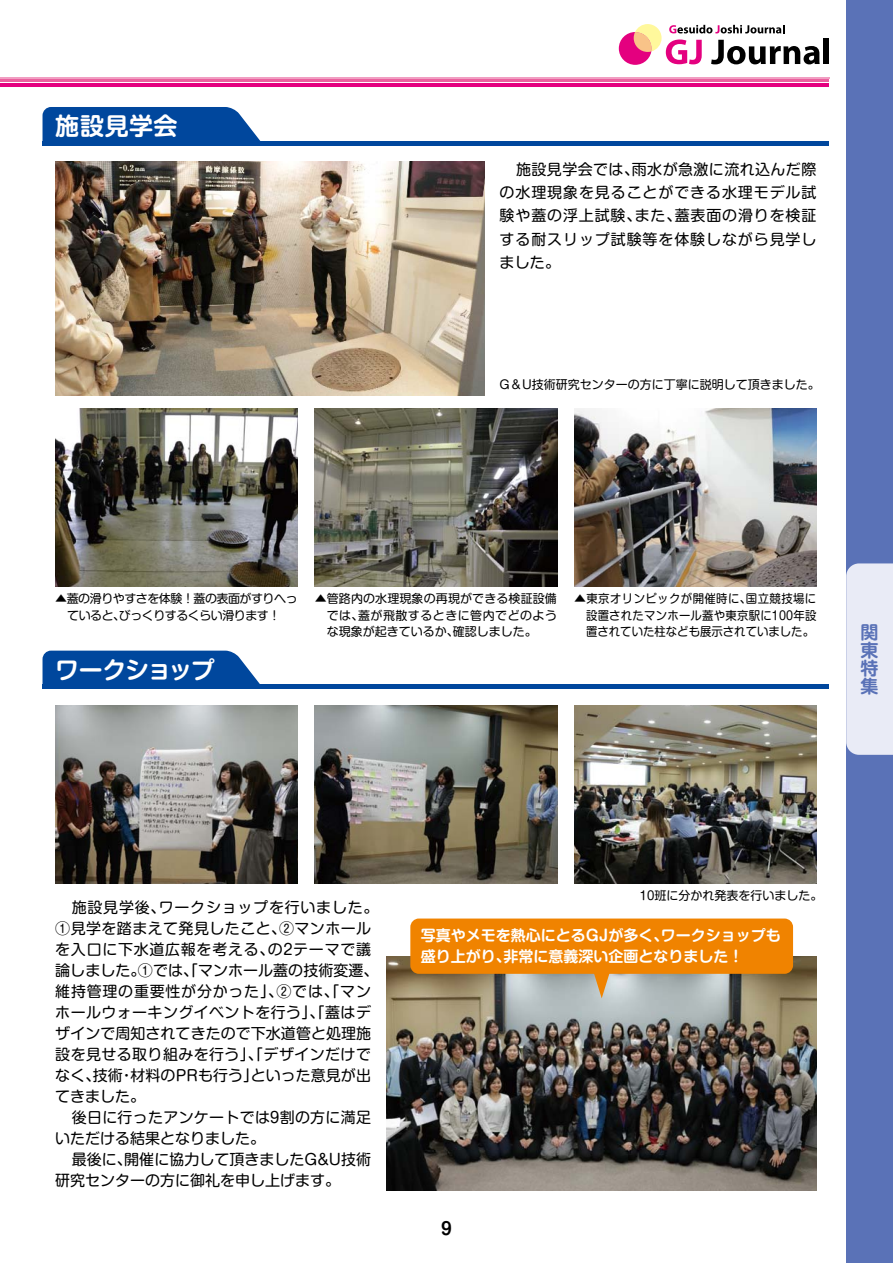
<style>
.page{position:relative;width:893px;height:1263px;background:#fff}
.page>*{position:absolute;margin:0;border:0;box-sizing:border-box;transform-origin:0 0}
.t1{font:700 24px "Shin M Go Pro De";letter-spacing:-.06em;color:#fff}
.t2{font:700 24px "Shin M Go Pro De";letter-spacing:-.015em;color:#fff}
.t3{font:700 18px/18px "Shin M Go Pro De";color:#5a72b7;text-align:justify}
.t4{font:700 16.95px "Shin M Go Pro De";color:#000}
.t5{font:15px/21px "Shin M Go Pro";letter-spacing:.025em;color:#000}
.t6{font:700 15px/21px "Shin M Go Pro De";color:#fff}
.t7{font:15px/21px "Shin M Go Pro";color:#000}
.t8{font:12px/16.5px "Shin M Go Pro";color:#000;text-align:justify}
.t9{font:12px/16.5px "Shin M Go Pro";letter-spacing:-.04em;color:#000;text-align:center}
</style>
<div class="page">
<hr style="left:0;top:77px;width:829px;height:1px;background:#f19ec2">
<div style="left:824px;top:38px;width:5px;height:26px;background:#000"></div>
<div style="left:619px;top:32px;width:33px;height:33px;background:#e4007f;border-radius:50%"></div>
<svg style="left:634px;top:24px;width:186px;height:40px"></svg>
<hr style="left:0;top:80px;width:829px;height:2px;background:#ea609e">
<hr style="left:0;top:83px;width:829px;height:4px;background:#e4007f">
<img style="left:55px;top:162px;width:430px;height:233px">
<img style="left:55px;top:408px;width:243px;height:179px">
<img style="left:315px;top:408px;width:242px;height:179px">
<hr style="left:43px;top:141px;width:786px;height:4px;background:#00479d">
<svg style="left:43px;top:107px;width:218px;height:34px;background:#1153a3"></svg>
<img style="left:387px;top:957px;width:429px;height:234px">
<hr style="left:43px;top:685px;width:786px;height:4px;background:#00479d">
<svg style="left:43px;top:651px;width:221px;height:34px;background:#1355a4"></svg>
<img style="left:574px;top:408px;width:242px;height:179px">
<img style="left:55px;top:705px;width:243px;height:179px">
<img style="left:315px;top:705px;width:242px;height:179px">
<img style="left:574px;top:705px;width:242px;height:179px">
<div style="left:410px;top:918px;width:383px;height:56px;background:#f08300;border-radius:9px"></div>
<svg style="left:592px;top:973px;width:20px;height:25px"></svg>
<div style="left:846px;top:0;width:47px;height:1263px;background:#5a72b7"></div>
<div style="left:846px;top:563px;width:47px;height:192px;background:#e9ebf6"></div>
<h1 class="t2" style="left:55px;top:106px;width:124px">施設見学会</h1>
<p class="t5" style="left:500px;top:156px;width:318px;line-height:23.2px;text-align:justify;text-indent:16px">施設見学会では、雨水が急激に流れ込んだ際の水理現象を見ることができる水理モデル試験や蓋の浮上試験、また、蓋表面の滑りを検証する耐スリップ試験等を体験しながら見学しました。</p>
<p class="t8" style="left:500px;top:375px;width:322px">G＆U技術研究センターの方に丁寧に説明して頂きました。</p>
<p class="t9" style="left:55px;top:589px;width:244px">▲蓋の滑りやすさを体験！蓋の表面がすりへっていると、びっくりするくらい滑ります！</p>
<h1 class="t1" style="left:55px;top:650px;width:161px">ワークショップ</h1>
<p class="t8" style="left:327px;top:589px;width:232px;text-indent:-12px">▲管路内の水理現象の再現ができる検証設備では、蓋が飛散するときに管内でどのような現象が起きているか、確認しました。</p>
<p class="t8" style="left:586px;top:589px;width:232px;text-indent:-12px">▲東京オリンピックが開催時に、国立競技場に設置されたマンホール蓋や東京駅に100年設置されていた柱なども展示されていました。</p>
<p class="t3" style="left:861px;top:621px;width:19px">関東特集</p>
<p class="t5" style="left:55px;top:895px;width:325px;text-indent:16px">施設見学後、ワークショップを行いました。<br>①見学を踏まえて発見したこと、②マンホールを入口に下水道広報を考える、の2テーマで議論しました。①では、「マンホール蓋の技術変遷、維持管理の重要性が分かった」、②では、「マンホールウォーキングイベントを行う」、「蓋はデザインで周知されてきたので下水道管と処理施設を見せる取り組みを行う」、「デザインだけでなく、技術・材料のPRも行う」といった意見が出てきました。</p>
<p class="t5" style="left:55px;top:1105px;width:317px;text-indent:16px">後日に行ったアンケートでは9割の方に満足いただける結果となりました。　</p>
<p class="t7" style="left:55px;top:1147px;width:317px;text-indent:16px">最後に、開催に協力して頂きましたG&amp;U技術研究センターの方に御礼を申し上げます。</p>
<p class="t8" style="left:640px;top:886px;width:184px">10班に分かれ発表を行いました。</p>
<p class="t6" style="left:421px;top:923px;width:361px">写真やメモを熱心にとるGJが多く、ワークショップも盛り上がり、非常に意義深い企画となりました！</p>
<p class="t4" style="left:441px;top:1215px;width:12px">9</p>
</div>
